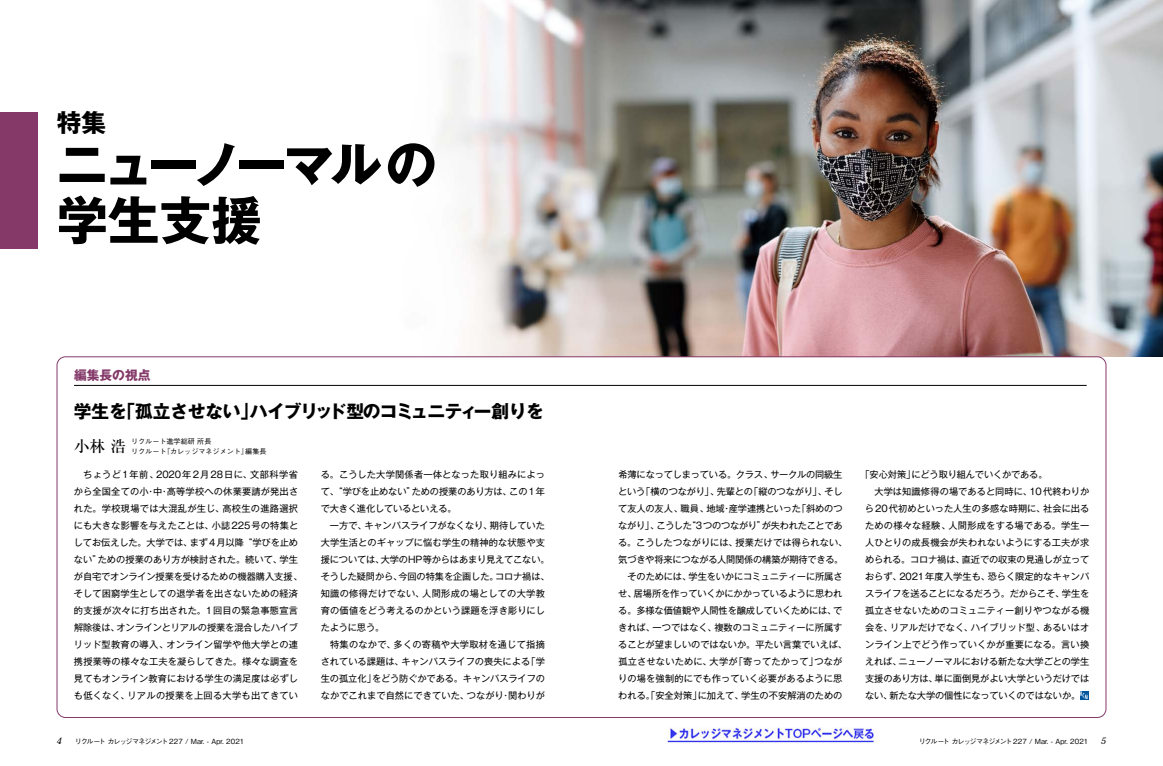
<style>
.page{position:relative;width:1163px;height:766px;background:#fff}
.page>*{position:absolute;margin:0;border:0;box-sizing:border-box;transform-origin:0 0}
.t1{font:700 51.7px/55.3px "Gothic MB101 Pro";letter-spacing:-.09em;color:#000}
.t2{font:700 24.8px "Gothic MB101 Pro";color:#000}
.t3{font:700 17.7px "Gothic MB101 Pro";letter-spacing:-.02em;color:#000}
.t4{font:700 12.8px "Gothic MB101 Pro";color:#843969}
.t5{font:9.2px/17px "Gothic MB101 Pro";color:#000;text-align:center}
.t6{font:9.2px "Gothic MB101 Pro";letter-spacing:.02em;color:#000}
.t7{font:italic 9.2px "Century Old Style Std";color:#000}
.t8{font:500 7.1px "Gothic BBB Pro";letter-spacing:-.09em;color:#000}
.t9{font:500 7.1px/9.9px "Gothic BBB Pro";color:#000;text-align:center}
</style>
<div class="page">
<img style="left:438px;top:0;width:724px;height:356px">
<div style="left:0;top:112px;width:38px;height:136px;background:#843969"></div>
<svg style="left:1080px;top:691px;width:7px;height:7px"></svg>
<hr style="left:74px;top:385px;width:1012px;height:1px;background:#000">
<img style="left:667px;top:727px;width:209px;height:16px">
<h2 class="t2" style="left:57px;top:102px;width:51px">特集</h2>
<h1 class="t1" style="left:56px;top:131px;width:382px">ニューノーマルの学生支援</h1>
<h3 class="t4" style="left:74px;top:364px;width:78px">編集長の視点</h3>
<h3 class="t3" style="left:74px;top:397px;width:471px">学生を「孤立させない」ハイブリッド型のコミュニティー創りを</h3>
<p class="t9" style="left:74px;top:435px;width:194px">リクルート進学総研 所長<br><sup>小林</sup> <sup>浩</sup> リクルート『カレッジマネジメント』編集長</p>
<p class="t5" style="left:74px;top:464px;width:230px">ちょうど1年前、2020年2月28日に、文部科学省<br>から全国全ての小・中・高等学校への休業要請が発出された。学校現場では大混乱が生じ、高校生の進路選択にも大きな影響を与えたことは、小誌225号の特集としてお伝えした。大学では、まず4月以降 “学びを止めない”ための授業のあり方が検討された。続いて、学生が自宅でオンライン授業を受けるための機器購入支援、そして困窮学生としての退学者を出さないための経済的支援が次々に打ち出された。1回目の緊急事態宣言解除後は、オンラインとリアルの授業を混合したハイブリッド型教育の導入、オンライン留学や他大学との連携授業等の様々な工夫を凝らしてきた。様々な調査を見てもオンライン教育における学生の満足度は必ずしも低くなく、リアルの授業を上回る大学も出てきてい</p>
<p class="t5" style="left:321px;top:464px;width:226px;text-align:justify">る。こうした大学関係者一体となった取り組みによって、“学びを止めない”ための授業のあり方は、この1年で大きく進化しているといえる。</p>
<p class="t5" style="left:321px;top:515px;width:230px;text-align:left;text-indent:9px">一方で、キャンパスライフがなくなり、期待していた大学生活とのギャップに悩む学生の精神的な状態や支援については、大学のHP等からはあまり見えてこない。そうした疑問から、今回の特集を企画した。コロナ禍は、知識の修得だけでない、人間形成の場としての大学教育の価値をどう考えるのかという課題を浮き彫りにしたように思う。</p>
<p class="t5" style="left:321px;top:635px;width:226px;text-align:justify;text-indent:9px">特集のなかで、多くの寄稿や大学取材を通じて指摘されている課題は、キャンパスライフの喪失による「学生の孤立化」をどう防ぐかである。キャンパスライフのなかでこれまで自然にできていた、つながり・関わりが</p>
<p class="t5" style="left:618px;top:465px;width:231px">希薄になってしまっている。クラス、サークルの同級生という「横のつながり」、先輩との「縦のつながり」、そして友人の友人、職員、地域・産学連携といった「斜めのつながり」、こうした“3つのつながり”が失われたことである。こうしたつながりには、授業だけでは得られない、気づきや将来につながる人間関係の構築が期待できる。そのためには、学生をいかにコミュニティーに所属さ<br>せ、居場所を作っていくかにかかっているように思われる。多様な価値観や人間性を醸成していくためには、できれば、一つではなく、複数のコミュニティーに所属することが望ましいのではないか。平たい言葉でいえば、孤立させないために、大学が「寄ってたかって」つながりの場を強制的にでも作っていく必要があるように思われる。「安全対策」に加えて、学生の不安解消のための</p>
<p class="t5" style="left:860px;top:465px;width:189px">「安心対策」にどう取り組んでいくかである。</p>
<p class="t5" style="left:874px;top:482px;width:216px">大学は知識修得の場であると同時に、10代終わりか</p>
<p class="t5" style="left:864px;top:499px;width:226px">ら20代初めといった人生の多感な時期に、社会に出る</p>
<p class="t6" style="left:865px;top:518px;width:226px">ための様々な経験、人間形成をする場である。学生一</p>
<p class="t5" style="left:865px;top:533px;width:226px">人ひとりの成長機会が失われないようにする工夫が求</p>
<p class="t5" style="left:864px;top:550px;width:226px">められる。コロナ禍は、直近での収束の見通しが立って</p>
<p class="t5" style="left:865px;top:567px;width:226px">おらず、2021年度入学生も、恐らく限定的なキャンパ</p>
<p class="t5" style="left:864px;top:584px;width:226px">スライフを送ることになるだろう。だからこそ、学生を</p>
<p class="t5" style="left:865px;top:601px;width:225px">孤立させないためのコミュニティー創りやつながる機</p>
<p class="t5" style="left:865px;top:618px;width:226px">会を、リアルだけでなく、ハイブリッド型、あるいはオ</p>
<p class="t5" style="left:864px;top:635px;width:226px">ンライン上でどう作っていくかが重要になる。言い換</p>
<p class="t5" style="left:864px;top:652px;width:226px">えれば、ニューノーマルにおける新たな大学ごとの学生</p>
<p class="t5" style="left:865px;top:669px;width:226px">支援のあり方は、単に面倒見がよい大学というだけでは</p>
<p class="t5" style="left:864px;top:686px;width:217px">ない、新たな大学の個性になっていくのではないか。</p>
<p class="t7" style="left:57px;top:734px;width:6px">4</p>
<p class="t8" style="left:75px;top:735px;width:171px">リクルート カレッジマネジメント 227 / Mar. - Apr. 2021</p>
<p class="t8" style="left:918px;top:735px;width:171px">リクルート カレッジマネジメント 227 / Mar. - Apr. 2021</p>
<p class="t7" style="left:1101px;top:734px;width:6px">5</p>
</div>
